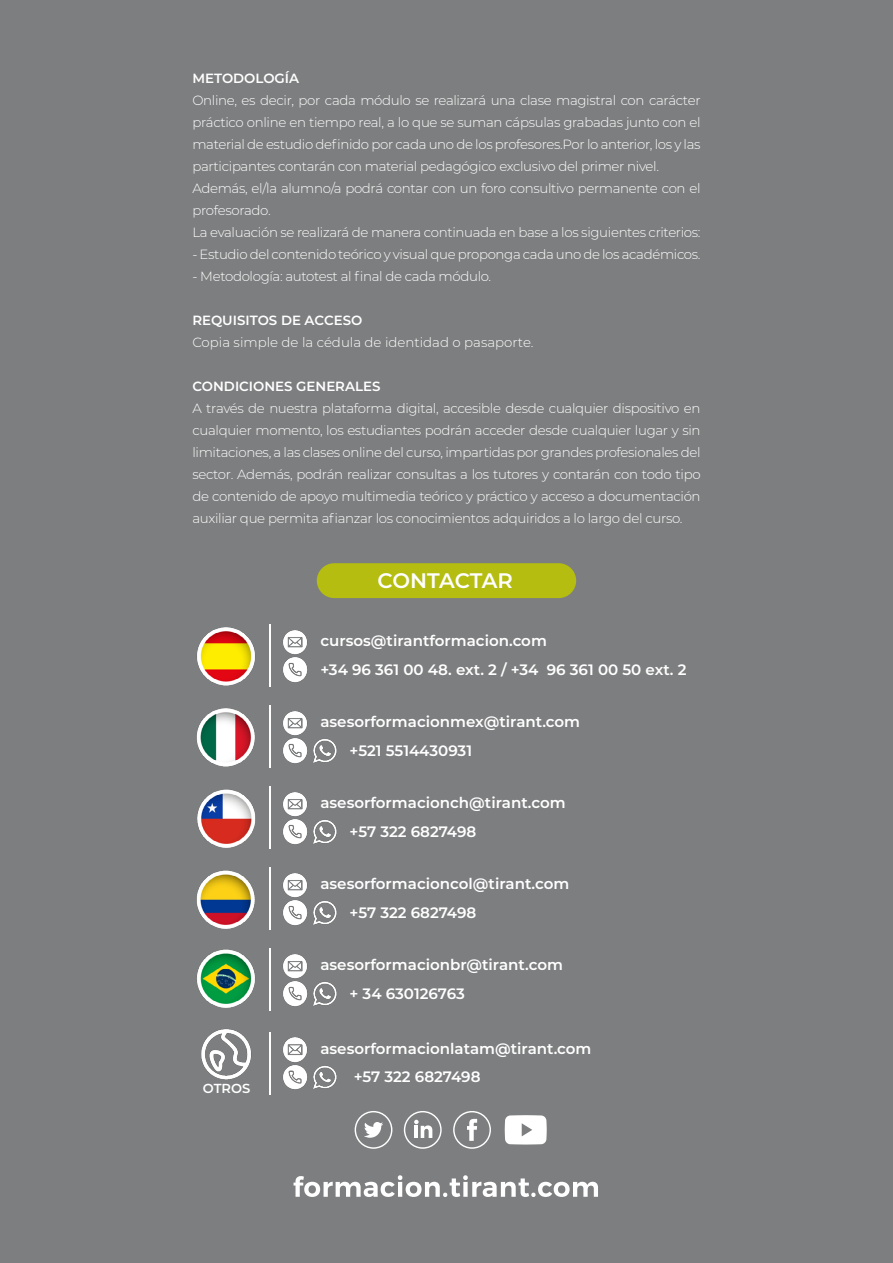
<style>
.page{position:relative;width:893px;height:1263px;background:#7d7e7f}
.page>*{position:absolute;margin:0;border:0;box-sizing:border-box;transform-origin:0 0}
.t1{font:600 21px "Montserrat";letter-spacing:-.01em;color:#fff}
.t2{font:600 15.15px/28.5px "Montserrat";color:#fff}
.t3{font:300 13.35px/22px "Montserrat";letter-spacing:-.025em;color:#fff}
.t4{font:600 13.35px "Montserrat";color:#fff}
.t5{font:300 13.35px "Montserrat";color:#fff}
.t6{font:600 13.05px "Montserrat";color:#fff}
</style>
<div class="page">
<div style="left:317px;top:563px;width:259px;height:35px;background:#b4bd10;border-radius:17px"></div>
<svg style="left:355px;top:1111px;width:38px;height:38px"></svg>
<svg style="left:404px;top:1111px;width:38px;height:38px"></svg>
<svg style="left:453px;top:1111px;width:38px;height:38px"></svg>
<svg style="left:505px;top:1115px;width:42px;height:29px"></svg>
<svg style="left:294px;top:1175px;width:304px;height:22px"></svg>
<hr style="left:269px;top:706px;width:1px;height:62px;background:#fff">
<hr style="left:269px;top:868px;width:1px;height:62px;background:#fff">
<hr style="left:269px;top:787px;width:1px;height:62px;background:#fff">
<hr style="left:269px;top:949px;width:1px;height:62px;background:#fff">
<hr style="left:269px;top:1032px;width:1px;height:62px;background:#fff">
<hr style="left:269px;top:625px;width:1px;height:62px;background:#fff">
<img style="left:197px;top:949px;width:58px;height:58px">
<img style="left:197px;top:789px;width:58px;height:58px">
<img style="left:283px;top:738px;width:24px;height:25px">
<img style="left:283px;top:711px;width:24px;height:24px">
<img style="left:313px;top:739px;width:24px;height:24px">
<img style="left:283px;top:900px;width:24px;height:25px">
<img style="left:283px;top:873px;width:24px;height:24px">
<img style="left:313px;top:901px;width:24px;height:24px">
<img style="left:283px;top:819px;width:24px;height:25px">
<img style="left:283px;top:792px;width:24px;height:24px">
<img style="left:313px;top:820px;width:24px;height:24px">
<img style="left:283px;top:981px;width:24px;height:25px">
<img style="left:283px;top:954px;width:24px;height:24px">
<img style="left:313px;top:982px;width:24px;height:24px">
<img style="left:283px;top:1065px;width:24px;height:24px">
<img style="left:283px;top:1037px;width:24px;height:25px">
<img style="left:313px;top:1066px;width:24px;height:23px">
<img style="left:283px;top:657px;width:24px;height:25px">
<img style="left:283px;top:630px;width:24px;height:24px">
<img style="left:197px;top:627px;width:58px;height:58px">
<img style="left:197px;top:708px;width:58px;height:58px">
<img style="left:197px;top:870px;width:58px;height:58px">
<img style="left:201px;top:1029px;width:50px;height:51px">
<p class="t4" style="left:192px;top:69px;width:108px">METODOLOGÍA</p>
<p class="t3" style="left:192px;top:89px;width:510px">Online, es decir, por cada módulo se realizará una clase magistral con carácter práctico online en tiempo real, a lo que se suman cápsulas grabadas junto con el material de estudio definido por cada uno de los profesores.Por lo anterior, los y las participantes contarán con material pedagógico exclusivo del primer nivel.<br>Además, el/la alumno/a podrá contar con un foro consultivo permanente con el profesorado.<br>La evaluación se realizará de manera continuada en base a los siguientes criterios:</p>
<p class="t3" style="left:192px;top:243px;width:510px">- Estudio del contenido teórico y visual que proponga cada uno de los académicos.</p>
<p class="t3" style="left:192px;top:265px;width:300px">- Metodología: autotest al final de cada módulo.</p>
<p class="t4" style="left:192px;top:311px;width:171px">REQUISITOS DE ACCESO</p>
<p class="t5" style="left:192px;top:333px;width:343px">Copia simple de la cédula de identidad o pasaporte.</p>
<p class="t4" style="left:192px;top:377px;width:189px">CONDICIONES GENERALES</p>
<p class="t3" style="left:192px;top:397px;width:510px;text-align:justify">A través de nuestra plataforma digital, accesible desde cualquier dispositivo en cualquier momento, los estudiantes podrán acceder desde cualquier lugar y sin limitaciones, a las clases online del curso, impartidas por grandes profesionales del sector. Además, podrán realizar consultas a los tutores y contarán con todo tipo de contenido de apoyo multimedia teórico y práctico y acceso a documentación auxiliar que permita afianzar los conocimientos adquiridos a lo largo del curso.</p>
<h1 class="t1" style="left:378px;top:565px;width:137px">CONTACTAR</h1>
<p class="t2" style="left:320px;top:626px;width:368px">cursos@tirantformacion.com<br>+34 96 361 00 48. ext. 2 / +34 96 361 00 50 ext. 2</p>
<p class="t2" style="left:349px;top:707px;width:232px;text-indent:-29px">asesorformacionmex@tirant.com +521 5514430931</p>
<p class="t2" style="left:349px;top:788px;width:218px;text-indent:-29px">asesorformacionch@tirant.com +57 322 6827498</p>
<p class="t2" style="left:349px;top:869px;width:221px;text-indent:-29px">asesorformacioncol@tirant.com +57 322 6827498</p>
<p class="t6" style="left:203px;top:1079px;width:49px">OTROS</p>
<p class="t2" style="left:349px;top:950px;width:215px;text-indent:-29px">asesorformacionbr@tirant.com + 34 630126763</p>
<p class="t2" style="left:354px;top:1033px;width:239px;text-indent:-33px">asesorformacionlatam@tirant.com +57 322 6827498</p>
</div>
